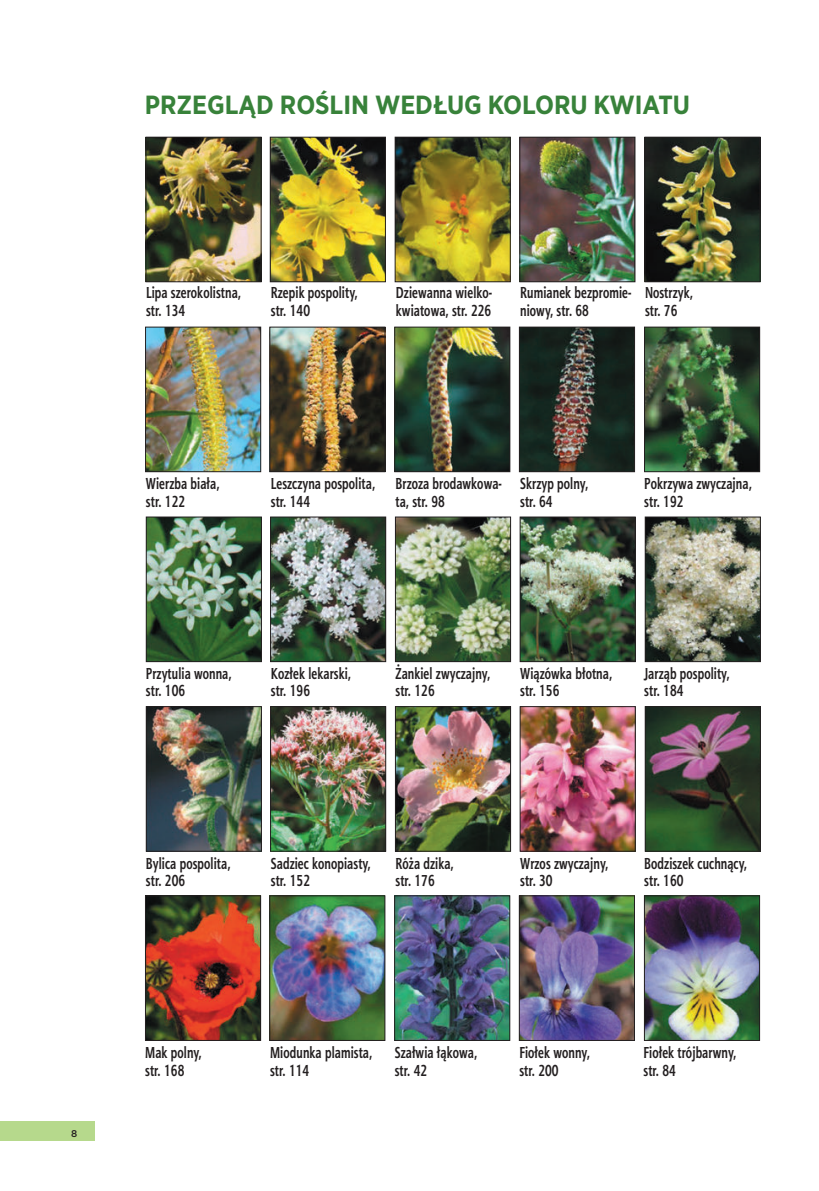
<style>
.page{position:relative;width:819px;height:1191px;background:#fff}
.page>*{position:absolute;margin:0;border:0;box-sizing:border-box;transform-origin:0 0}
.t1{font:700 26.25px "Gotham Narrow";color:#38823a}
.t2{font:700 15.92px/17.5px "Aerton Cnd EFN";letter-spacing:.01em;color:#231f20;scale:.9 1}
.t3{font:500 9.8px "Gotham";color:#231f20}
</style>
<div class="page">
<img style="left:148px;top:139px;width:111px;height:141px">
<div style="left:146px;top:137px;width:115px;height:145px;border:1px solid #231f20"></div>
<img style="left:147px;top:329px;width:112px;height:141px">
<div style="left:145px;top:327px;width:116px;height:145px;border:1px solid #231f20"></div>
<img style="left:148px;top:519px;width:111px;height:141px">
<div style="left:146px;top:517px;width:115px;height:145px;border:1px solid #231f20"></div>
<img style="left:148px;top:708px;width:111px;height:141px">
<div style="left:146px;top:706px;width:115px;height:145px;border:1px solid #231f20"></div>
<img style="left:147px;top:897px;width:112px;height:141px">
<div style="left:145px;top:895px;width:116px;height:145px;border:1px solid #231f20"></div>
<img style="left:272px;top:139px;width:111px;height:141px">
<div style="left:270px;top:137px;width:115px;height:145px;border:1px solid #231f20"></div>
<img style="left:271px;top:329px;width:112px;height:141px">
<div style="left:269px;top:327px;width:116px;height:145px;border:1px solid #231f20"></div>
<img style="left:272px;top:519px;width:112px;height:141px">
<div style="left:270px;top:517px;width:116px;height:145px;border:1px solid #231f20"></div>
<img style="left:272px;top:708px;width:112px;height:141px">
<div style="left:270px;top:706px;width:116px;height:145px;border:1px solid #231f20"></div>
<img style="left:271px;top:897px;width:112px;height:141px">
<div style="left:269px;top:895px;width:116px;height:145px;border:1px solid #231f20"></div>
<img style="left:397px;top:139px;width:111px;height:141px">
<div style="left:395px;top:137px;width:115px;height:145px;border:1px solid #231f20"></div>
<img style="left:396px;top:329px;width:112px;height:141px">
<div style="left:394px;top:327px;width:116px;height:145px;border:1px solid #231f20"></div>
<img style="left:397px;top:519px;width:111px;height:141px">
<div style="left:395px;top:517px;width:115px;height:145px;border:1px solid #231f20"></div>
<img style="left:397px;top:708px;width:111px;height:141px">
<div style="left:395px;top:706px;width:115px;height:145px;border:1px solid #231f20"></div>
<img style="left:396px;top:897px;width:112px;height:141px">
<div style="left:394px;top:895px;width:116px;height:145px;border:1px solid #231f20"></div>
<img style="left:521px;top:139px;width:112px;height:141px">
<div style="left:519px;top:137px;width:116px;height:145px;border:1px solid #231f20"></div>
<img style="left:521px;top:329px;width:111px;height:141px">
<div style="left:519px;top:327px;width:115px;height:145px;border:1px solid #231f20"></div>
<img style="left:522px;top:519px;width:111px;height:141px">
<div style="left:520px;top:517px;width:115px;height:145px;border:1px solid #231f20"></div>
<img style="left:522px;top:708px;width:111px;height:141px">
<div style="left:520px;top:706px;width:115px;height:145px;border:1px solid #231f20"></div>
<img style="left:521px;top:897px;width:111px;height:141px">
<div style="left:519px;top:895px;width:115px;height:145px;border:1px solid #231f20"></div>
<img style="left:646px;top:139px;width:112px;height:141px">
<div style="left:644px;top:137px;width:116px;height:145px;border:1px solid #231f20"></div>
<img style="left:646px;top:329px;width:111px;height:141px">
<div style="left:644px;top:327px;width:115px;height:145px;border:1px solid #231f20"></div>
<img style="left:647px;top:519px;width:111px;height:141px">
<div style="left:645px;top:517px;width:115px;height:145px;border:1px solid #231f20"></div>
<img style="left:647px;top:708px;width:111px;height:141px">
<div style="left:645px;top:706px;width:115px;height:145px;border:1px solid #231f20"></div>
<img style="left:646px;top:897px;width:111px;height:141px">
<div style="left:644px;top:895px;width:115px;height:145px;border:1px solid #231f20"></div>
<div style="left:0;top:1121px;width:94px;height:20px;background:#b6d98c"></div>
<p class="t3" style="left:71px;top:1127px;width:8px">8</p>
<h1 class="t1" style="left:145px;top:88px;width:547px">PRZEGLĄD ROŚLIN WEDŁUG KOLORU KWIATU</h1>
<p class="t2" style="left:146px;top:284px;width:107px">Lipa szerokolistna, str. 134</p>
<p class="t2" style="left:396px;top:284px;width:109px">Dziewanna wielko&shy;kwiatowa, str. 226</p>
<p class="t2" style="left:520px;top:284px;width:125px">Rumianek bezpromie&shy;niowy, str. 68</p>
<p class="t2" style="left:645px;top:284px;width:55px">Nostrzyk, str. 76</p>
<p class="t2" style="left:271px;top:284px;width:98px">Rzepik pospolity, str. 140</p>
<p class="t2" style="left:146px;top:475px;width:83px">Wierzba biała, str. 122</p>
<p class="t2" style="left:271px;top:475px;width:117px">Leszczyna pospolita, str. 144</p>
<p class="t2" style="left:395px;top:475px;width:120px">Brzoza brodawkowa&shy;ta, str. 98</p>
<p class="t2" style="left:520px;top:475px;width:77px">Skrzyp polny, str. 64</p>
<p class="t2" style="left:644px;top:475px;width:121px">Pokrzywa zwyczajna, str. 192</p>
<p class="t2" style="left:146px;top:664px;width:97px">Przytulia wonna, str. 106</p>
<p class="t2" style="left:271px;top:664px;width:91px">Kozłek lekarski, str. 196</p>
<p class="t2" style="left:395px;top:664px;width:107px">Żankiel zwyczajny, str. 126</p>
<p class="t2" style="left:520px;top:664px;width:104px">Wiązówka błotna, str. 156</p>
<p class="t2" style="left:644px;top:664px;width:96px">Jarząb pospolity, str. 184</p>
<p class="t2" style="left:146px;top:854px;width:95px">Bylica pospolita, str. 206</p>
<p class="t2" style="left:271px;top:854px;width:112px">Sadziec konopiasty, str. 152</p>
<p class="t2" style="left:395px;top:854px;width:66px">Róża dzika, str. 176</p>
<p class="t2" style="left:520px;top:854px;width:99px">Wrzos zwyczajny, str. 30</p>
<p class="t2" style="left:644px;top:854px;width:116px">Bodziszek cuchnący, str. 160</p>
<p class="t2" style="left:145px;top:1043px;width:64px">Mak polny, str. 168</p>
<p class="t2" style="left:270px;top:1043px;width:115px">Miodunka plamista, str. 114</p>
<p class="t2" style="left:394px;top:1044px;width:93px">Szałwia łąkowa, str. 42</p>
<p class="t2" style="left:519px;top:1044px;width:80px">Fiołek wonny, str. 200</p>
<p class="t2" style="left:643px;top:1044px;width:104px">Fiołek trójbarwny, str. 84</p>
</div>
